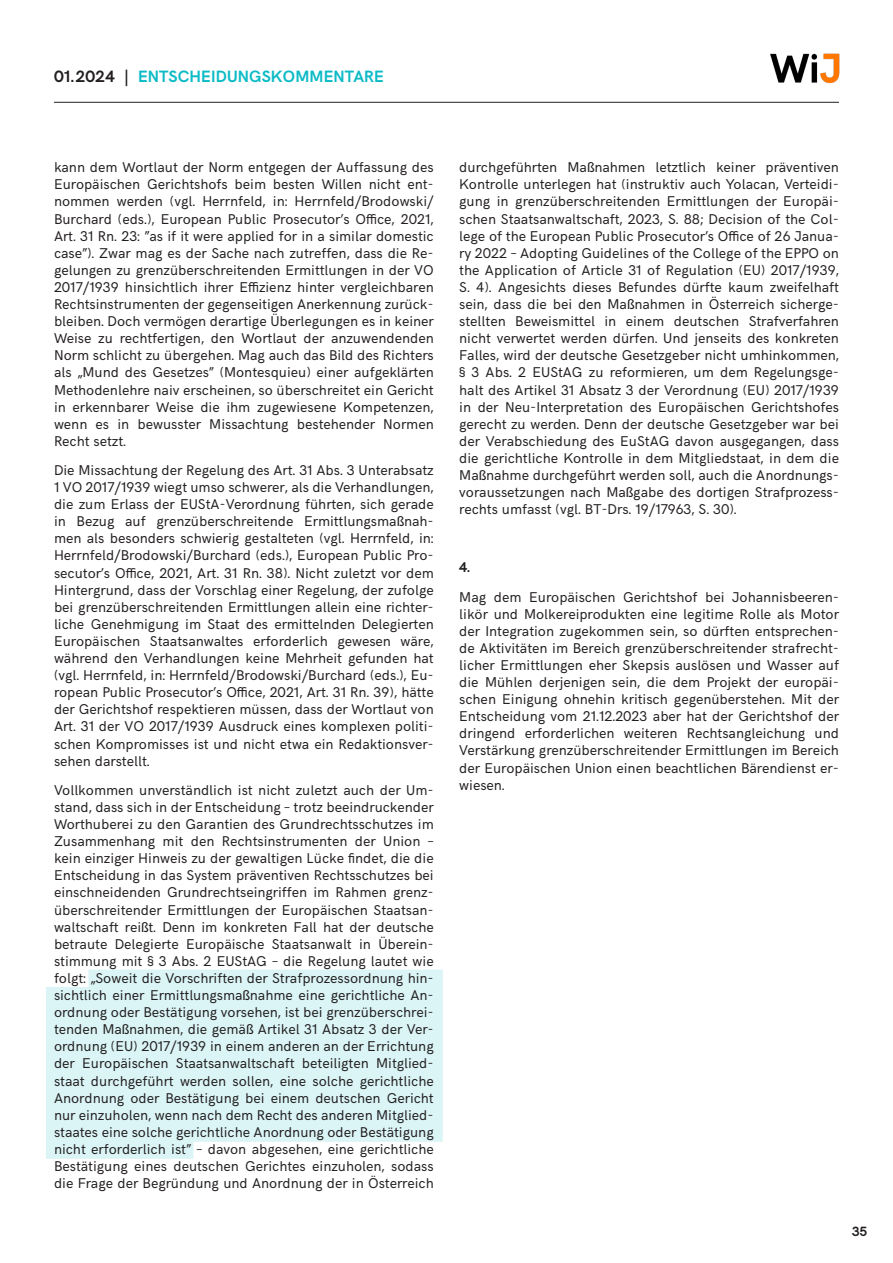
<style>
.page{position:relative;width:893px;height:1263px;background:#fff}
.page>*{position:absolute;margin:0;border:0;box-sizing:border-box;transform-origin:0 0}
.t1{font:700 16.5px "HK Grotesk";letter-spacing:.01em;color:#0cbbc6}
.t2{font:14.25px/17.1px "HK Grotesk";color:#231f20;text-align:justify}
.t3{font:700 14.25px "HK Grotesk";color:#231f20}
.t4{font:700 13.5px "HK Grotesk";color:#231f20}
.s1{color:#231f20}
</style>
<div class="page">
<img style="left:770px;top:53px;width:70px;height:31px">
<hr style="left:54px;top:102px;width:785px;height:1px;background:#231f20">
<svg style="left:46px;top:969px;width:397px;height:190px;background:#ddf5f6"></svg>
<p class="t1" style="left:54px;top:64px;width:331px"><span class="s1">01.2024 |</span> ENTSCHEIDUNGSKOMMENTARE</p>
<p class="t2" style="left:54px;top:158px;width:381px">kann dem Wortlaut der Norm entgegen der Auffassung des Europäischen Gerichtshofs beim besten Willen nicht ent&shy;nommen werden (vgl. Herrnfeld, in: Herrnfeld/Brodowski/ Burchard (eds.), European Public Prosecutor’s Office, 2021, Art. 31 Rn. 23: ”as if it were applied for in a similar domestic case”). Zwar mag es der Sache nach zutreffen, dass die Re&shy;gelungen zu grenzüberschreitenden Ermittlungen in der VO 2017/1939 hinsichtlich ihrer Effizienz hinter vergleichbaren Rechtsinstrumenten der gegenseitigen Anerkennung zurück&shy;bleiben. Doch vermögen derartige Überlegungen es in keiner Weise zu rechtfertigen, den Wortlaut der anzuwendenden Norm schlicht zu übergehen. Mag auch das Bild des Richters als „Mund des Gesetzes” (Montesquieu) einer aufgeklärten Methodenlehre naiv erscheinen, so überschreitet ein Gericht in erkennbarer Weise die ihm zugewiesene Kompetenzen, wenn es in bewusster Missachtung bestehender Normen Recht setzt.</p>
<p class="t2" style="left:54px;top:460px;width:381px">Die Missachtung der Regelung des Art. 31 Abs. 3 Unterabsatz 1 VO 2017/1939 wiegt umso schwerer, als die Verhandlungen, die zum Erlass der EUStA-Verordnung führten, sich gerade in Bezug auf grenzüberschreitende Ermittlungsmaßnah&shy;men als besonders schwierig gestalteten (vgl. Herrnfeld, in:<br>Herrnfeld/Brodowski/Burchard (eds.), European Public Pro&shy;secutor’s Office, 2021, Art. 31 Rn. 38). Nicht zuletzt vor dem Hintergrund, dass der Vorschlag einer Regelung, der zufolge bei grenzüberschreitenden Ermittlungen allein eine richter&shy;liche Genehmigung im Staat des ermittelnden Delegierten Europäischen Staatsanwaltes erforderlich gewesen wäre, während den Verhandlungen keine Mehrheit gefunden hat (vgl. Herrnfeld, in: Herrnfeld/Brodowski/Burchard (eds.), Eu&shy;ropean Public Prosecutor’s Office, 2021, Art. 31 Rn. 39), hätte der Gerichtshof respektieren müssen, dass der Wortlaut von Art. 31 der VO 2017/1939 Ausdruck eines komplexen politi&shy;schen Kompromisses ist und nicht etwa ein Redaktionsver&shy;sehen darstellt.</p>
<p class="t2" style="left:54px;top:780px;width:381px">Vollkommen unverständlich ist nicht zuletzt auch der Um&shy;stand, dass sich in der Entscheidung – trotz beeindruckender Worthuberei zu den Garantien des Grundrechtsschutzes im Zusammenhang mit den Rechtsinstrumenten der Union – kein einziger Hinweis zu der gewaltigen Lücke findet, die die Entscheidung in das System präventiven Rechtsschutzes bei einschneidenden Grundrechtseingriffen im Rahmen grenz&shy;überschreitender Ermittlungen der Europäischen Staatsan&shy;waltschaft reißt. Denn im konkreten Fall hat der deutsche betraute Delegierte Europäische Staatsanwalt in Überein&shy;stimmung mit § 3 Abs. 2 EUStAG – die Regelung lautet wie folgt: „Soweit die Vorschriften der Strafprozessordnung hin&shy;sichtlich einer Ermittlungsmaßnahme eine gerichtliche An&shy;ordnung oder Bestätigung vorsehen, ist bei grenzüberschrei&shy;tenden Maßnahmen, die gemäß Artikel 31 Absatz 3 der Ver&shy;ordnung (EU) 2017/1939 in einem anderen an der Errichtung der Europäischen Staatsanwaltschaft beteiligten Mitglied&shy;staat durchgeführt werden sollen, eine solche gerichtliche Anordnung oder Bestätigung bei einem deutschen Gericht nur einzuholen, wenn nach dem Recht des anderen Mitglied&shy;staates eine solche gerichtliche Anordnung oder Bestätigung nicht erforderlich ist” – davon abgesehen, eine gerichtliche Bestätigung eines deutschen Gerichtes einzuholen, sodass die Frage der Begründung und Anordnung der in Österreich</p>
<p class="t2" style="left:459px;top:158px;width:381px">durchgeführten Maßnahmen letztlich keiner präventiven Kontrolle unterlegen hat (instruktiv auch Yolacan, Verteidi&shy;gung in grenzüberschreitenden Ermittlungen der Europäi&shy;schen Staatsanwaltschaft, 2023, S. 88; Decision of the Col&shy;lege of the European Public Prosecutor’s Office of 26 Janua&shy;ry 2022 – Adopting Guidelines of the College of the EPPO on the Application of Article 31 of Regulation (EU) 2017/1939, S. 4). Angesichts dieses Befundes dürfte kaum zweifelhaft sein, dass die bei den Maßnahmen in Österreich sicherge&shy;stellten Beweismittel in einem deutschen Strafverfahren nicht verwertet werden dürfen. Und jenseits des konkreten Falles, wird der deutsche Gesetzgeber nicht umhinkommen, § 3 Abs. 2 EUStAG zu reformieren, um dem Regelungsge&shy;halt des Artikel 31 Absatz 3 der Verordnung (EU) 2017/1939 in der Neu-Interpretation des Europäischen Gerichtshofes gerecht zu werden. Denn der deutsche Gesetzgeber war bei der Verabschiedung des EuStAG davon ausgegangen, dass die gerichtliche Kontrolle in dem Mitgliedstaat, in dem die Maßnahme durchgeführt werden soll, auch die Anordnungs&shy;voraussetzungen nach Maßgabe des dortigen Strafprozess&shy;rechts umfasst (vgl. BT-Drs. 19/17963, S. 30).</p>
<p class="t3" style="left:459px;top:557px;width:12px">4.</p>
<p class="t2" style="left:459px;top:587px;width:381px">Mag dem Europäischen Gerichtshof bei Johannisbeeren&shy;likör und Molkereiprodukten eine legitime Rolle als Motor der Integration zugekommen sein, so dürften entsprechen&shy;de Aktivitäten im Bereich grenzüberschreitender strafrecht&shy;licher Ermittlungen eher Skepsis auslösen und Wasser auf die Mühlen derjenigen sein, die dem Projekt der europäi&shy;schen Einigung ohnehin kritisch gegenüberstehen. Mit der Entscheidung vom 21.12.2023 aber hat der Gerichtshof der dringend erforderlichen weiteren Rechtsangleichung und Verstärkung grenzüberschreitender Ermittlungen im Bereich der Europäischen Union einen beachtlichen Bärendienst er&shy;wiesen.</p>
<p class="t4" style="left:852px;top:1222px;width:17px">35</p>
</div>
